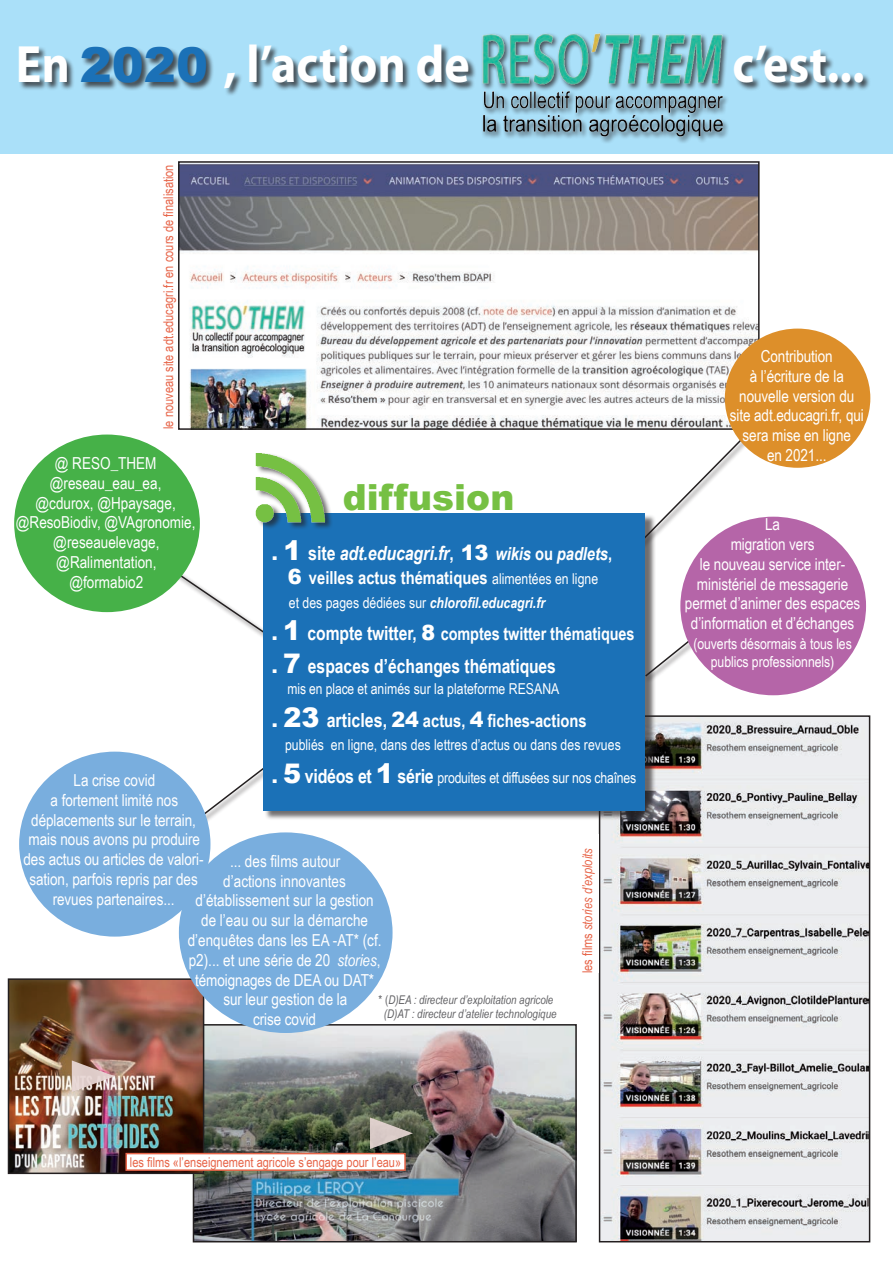
<style>
.page{position:relative;width:893px;height:1263px;background:#fff}
.page>*{position:absolute;margin:0;border:0;box-sizing:border-box;transform-origin:0 0}
.t1{font:700 52.8px "Myriad Pro";color:#fff;scale:.91 1}
.t2{font:900 36px "Arial";color:#76c043}
.t3{font:italic 700 19.5px "Arial Narrow";letter-spacing:-.005em;color:#fff}
.t4{font:700 19.5px "Arial Narrow";color:#fff}
.t5{font:700 18px "Arial Narrow";color:#fff}
.t6{font:16.5px/19.8px "Arial Narrow";letter-spacing:-.005em;color:#fff;text-align:center}
.t7{font:15px/32.4px "Arial Narrow";letter-spacing:-.005em;color:#fff;text-align:center}
.t8{font:italic 700 15px "Arial Narrow";color:#fff}
.t9{font:13.5px "Arial Narrow";color:#e76549}
.t10{font:italic 13.5px "Arial Narrow";color:#e76549}
.t11{font:italic 12px/14.4px "Arial Narrow";color:#636366;text-align:center}
.s1{font-family:"Arial";font-weight:900;font-size:48px;color:#1b71b7}
.s2{font-family:"Arial";font-weight:900;font-style:normal;font-size:18px}
.s3{font-family:"Arial";font-weight:900;font-style:normal;font-size:27px}
.s4{font-style:normal}
.s5{font-family:"Arial";font-weight:900;font-style:normal;font-size:21px}
.s6{font-size:18px}
.s7{font-style:normal;font-size:18px}
.s8{font-family:"Arial";font-weight:900;font-size:21px}
.s9{font-weight:400;font-size:15px}
.s10{font-weight:400;font-style:normal}
.s11{font-family:"Arial";font-weight:900}
.s12{font-family:"Arial";font-weight:900;font-size:27px}
.s13{font-size:19.5px}
.s14{font-family:"Arial";font-weight:900;font-size:18px}
.s15{font-weight:700;font-size:19.5px}
.s16{font-style:italic}
</style>
<div class="page">
<img style="left:602px;top:718px;width:265px;height:521px">
<div style="left:599px;top:715px;width:271px;height:527px;border:2px solid #231f20"></div>
<img style="left:196px;top:1027px;width:378px;height:212px">
<div style="left:193px;top:1024px;width:384px;height:218px;border:2px solid #231f20"></div>
<img style="left:181px;top:164px;width:576px;height:263px">
<div style="left:178px;top:161px;width:582px;height:269px;border:2px solid #231f20"></div>
<img style="left:11px;top:981px;width:190px;height:190px">
<div style="left:8px;top:978px;width:196px;height:196px;border:2px solid #231f20"></div>
<svg style="left:176px;top:768px;width:92px;height:67px"></svg>
<div style="left:179px;top:832px;width:214px;height:201px;background:#79aede;border-radius:50%"></div>
<svg style="left:656px;top:626px;width:62px;height:52px"></svg>
<svg style="left:151px;top:556px;width:112px;height:81px"></svg>
<svg style="left:638px;top:411px;width:131px;height:134px"></svg>
<div style="left:265px;top:514px;width:391px;height:306px;background:#231f20;opacity:.65"></div>
<div style="left:263px;top:513px;width:382px;height:297px;background:#1b71b7"></div>
<div style="left:0;top:0;width:893px;height:153px;background:#aae0f9"></div>
<div style="left:19px;top:45px;width:852px;height:51px;background:#231f20;opacity:.75"></div>
<div style="left:481px;top:32px;width:249px;height:112px;background:#231f20;opacity:.75"></div>
<img style="left:479px;top:32px;width:248px;height:107px">
<img style="left:255px;top:453px;width:77px;height:76px">
<div style="left:725px;top:329px;width:145px;height:139px;background:#dd8f2a;border-radius:50%"></div>
<div style="left:14px;top:434px;width:186px;height:178px;background:#46b148;border-radius:50%"></div>
<div style="left:680px;top:517px;width:186px;height:178px;background:#b565a8;border-radius:50%"></div>
<div style="left:19px;top:752px;width:191px;height:184px;background:#79aede;border-radius:50%"></div>
<svg style="left:370px;top:1117px;width:43px;height:32px"></svg>
<svg style="left:72px;top:1060px;width:43px;height:32px"></svg>
<div style="left:126px;top:1153px;width:279px;height:17px;background:#fff"></div>
<div style="left:125px;top:1153px;width:281px;height:18px;border:2px solid #e76549"></div>
<h1 class="t1" style="left:16px;top:30px;width:500px">En <span class="s1">2020</span> , l’action de</h1>
<h1 class="t1" style="left:733px;top:30px;width:146px">c’est...</h1>
<p class="t9" style="left:158px;top:429px;width:266px;rotate:-90deg">le nouveau site adt.educagri.fr en cours de finalisation</p>
<p class="t6" style="left:16px;top:453px;width:181px">@ RESO_THEM @reseau_eau_ea,<br>@cdurox, @Hpaysage, @ResoBiodiv, @VAgronomie, @reseauelevage, @Ralimentation,<br>@formabio2</p>
<h2 class="t2" style="left:343px;top:471px;width:173px">diffusion</h2>
<p class="t3" style="left:272px;top:542px;width:342px"><span class="s2">.</span> <span class="s3">1</span> <span class="s4">site</span> adt.educagri.fr<span class="s4">,</span> <span class="s5">13</span> <span class="s6">wikis</span> <span class="s7">ou</span> <span class="s6">padlets</span><span class="s7">,</span></p>
<p class="t5" style="left:288px;top:567px;width:312px"><span class="s8">6</span> veilles actus thématiques <span class="s9">alimentées en ligne</span></p>
<p class="t8" style="left:289px;top:594px;width:258px"><span class="s10">et des pages dédiées sur</span> chlorofil.educagri.fr</p>
<p class="t5" style="left:272px;top:623px;width:364px"><span class="s11">.</span> <span class="s12">1</span> <span class="s13">compte twitter,</span> <span class="s8">8</span> comptes twitter thématiques</p>
<p class="t4" style="left:272px;top:654px;width:286px"><span class="s14">.</span> <span class="s12">7</span> espaces d’échanges thématiques</p>
<p class="t7" style="left:287px;top:672px;width:273px">mis en place et animés sur la plateforme RESANA</p>
<p class="t5" style="left:272px;top:710px;width:316px"><span class="s11">.</span> <span class="s12">23</span> <span class="s13">articles,</span> <span class="s8">24</span> actus, <span class="s8">4</span> fiches-actions</p>
<p class="t7" style="left:272px;top:728px;width:366px">publiés en ligne, dans des lettres d’actus ou dans des revues<br><span class="s14">.</span> <span class="s12">5</span> <span class="s15">vidéos et</span> <span class="s12">1</span> <span class="s15">série</span> produites et diffusées sur nos chaînes</p>
<p class="t6" style="left:24px;top:770px;width:182px">La crise covid<br>a fortement limité nos déplacements sur le terrain, mais nous avons pu produire des actus ou articles de valori&shy;sation, parfois repris par des revues partenaires...</p>
<p class="t10" style="left:578px;top:973px;width:126px;rotate:-90deg"><span class="s4">les films</span> stories d’exploits</p>
<p class="t6" style="left:188px;top:850px;width:195px">... des films autour<br>d’actions innovantes d’établissement sur la gestion de l’eau ou sur la démarche d’enquêtes dans les EA -AT* (cf. p2)... et une série de 20 <span class="s16">stories</span>, témoignages de DEA ou DAT* sur leur gestion de la<br>crise covid</p>
<p class="t11" style="left:378px;top:992px;width:180px"><span class="s4">* (</span>D)EA : directeur d’exploitation agricole (D)AT : directeur d’atelier technologique</p>
<p class="t6" style="left:730px;top:346px;width:136px">Contribution<br>à l’écriture de la nouvelle version du site adt.educagri.fr, qui sera mise en ligne<br>en 2021...</p>
<p class="t6" style="left:685px;top:514px;width:177px">La<br>migration vers<br>le nouveau service inter&shy;ministériel de messagerie permet d’animer des espaces d’information et d’échanges</p>
<p class="t7" style="left:693px;top:634px;width:160px;line-height:18px">(ouverts désormais à tous les publics professionnels)</p>
<p class="t9" style="left:130px;top:1152px;width:273px">les films «l’enseignement agricole s’engage pour l’eau»</p>
</div>
